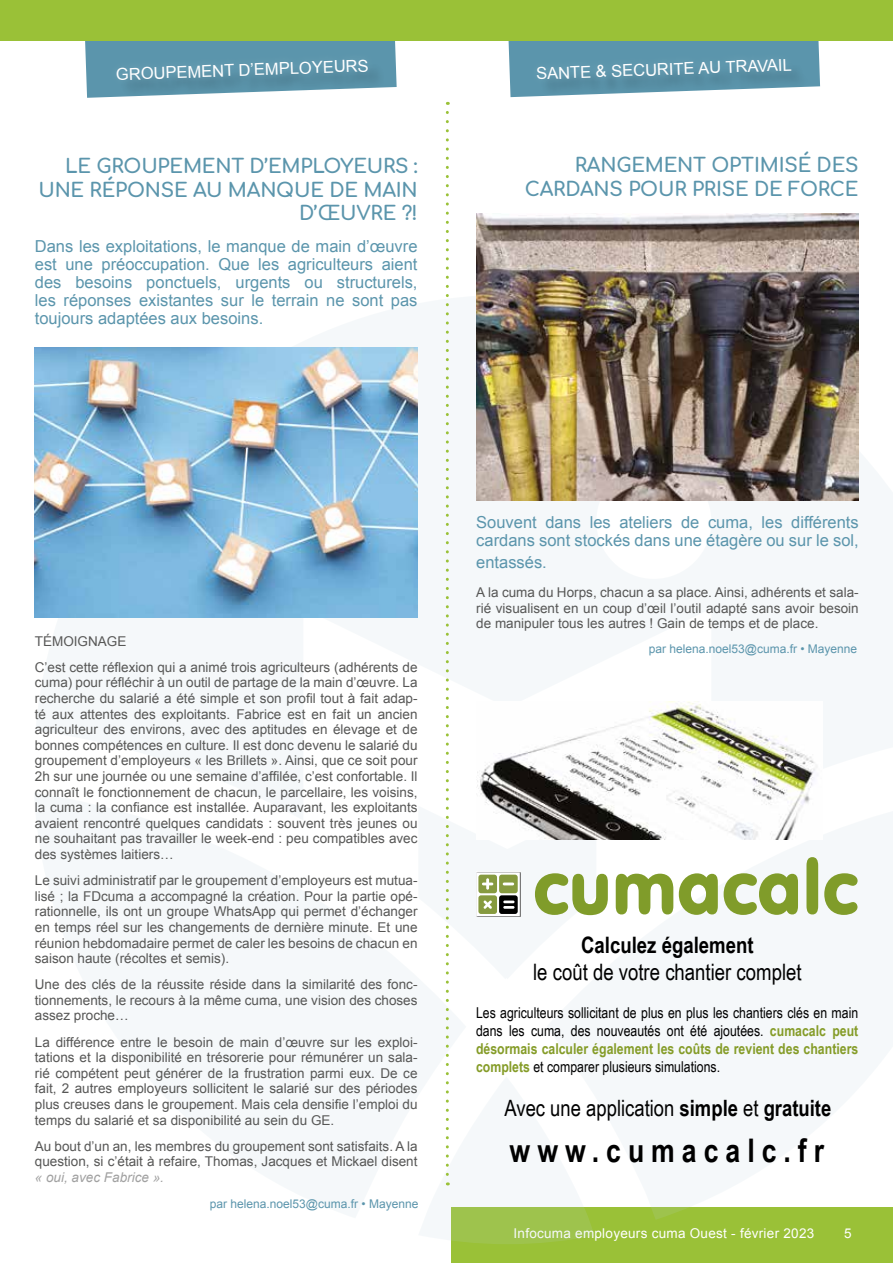
<style>
.page{position:relative;width:893px;height:1263px;background:#fff}
.page>*{position:absolute;margin:0;border:0;box-sizing:border-box;transform-origin:0 0}
.t1{font:700 32.55px "Arial Narrow";letter-spacing:.215em;color:#000}
.t2{font:22.65px "Arial Narrow";color:#000}
.t3{font:700 22.65px "Arial Narrow";color:#000}
.t4{font:22.5px "Arial Narrow";color:#000}
.t5{font:700 19.5px/23.4px "Comfortaa";letter-spacing:-.01em;color:#5b95ac;text-align:right}
.t6{font:16.5px/18px "Arial";color:#5b95ac;text-align:justify}
.t7{font:16.5px "Arial";color:#fff}
.t8{font:15px/18px "Arial Narrow";color:#000;text-align:justify}
.t9{font:13.5px/15.6px "Arial";color:#575756;text-align:justify}
.t10{font:13.5px "Arial";letter-spacing:.02em;color:#fff}
.t11{font:italic 13.5px "Arial";color:#a1a1a1}
.t12{font:12px "Arial";color:#5b95ac}
.s1{font-weight:700;color:#859c28}
.s2{font-weight:700}
</style>
<div class="page">
<div style="left:451px;top:1208px;width:442px;height:55px;background:#9ac137"></div>
<svg style="left:508px;top:40px;width:312px;height:57px;background:#6c9fb0"></svg>
<svg style="left:85px;top:40px;width:312px;height:58px;background:#6d9fb0"></svg>
<div style="left:0;top:0;width:893px;height:40px;background:#9ac137"></div>
<img style="left:35px;top:347px;width:383px;height:271px">
<svg style="left:445px;top:112px;width:413px;height:1132px"></svg>
<p class="t7" style="left:116px;top:63px;width:254px;rotate:-2deg">GROUPEMENT D’EMPLOYEURS</p>
<p class="t7" style="left:536px;top:63px;width:257px;rotate:-2deg">SANTE &amp; SECURITE AU TRAVAIL</p>
<h3 class="t5" style="left:38px;top:152px;width:381px">LE GROUPEMENT D’EMPLOYEURS :<br>UNE RÉPONSE AU MANQUE DE MAIN<br>D’ŒUVRE ?!</h3>
<p class="t6" style="left:35px;top:238px;width:384px">Dans les exploitations, le manque de main d’œuvre est une préoccupation. Que les agriculteurs aient des besoins ponctuels, urgents ou structurels, les réponses existantes sur le terrain ne sont pas toujours adaptées aux besoins.</p>
<h3 class="t5" style="left:525px;top:151px;width:335px">RANGEMENT OPTIMISÉ DES<br>CARDANS POUR PRISE DE FORCE</h3>
<p class="t9" style="left:35px;top:628px;width:384px;line-height:26.1px">TÉMOIGNAGE<br>C’est cette réflexion qui a animé trois agriculteurs (adhérents de</p>
<p class="t9" style="left:35px;top:675px;width:384px">cuma) pour réfléchir à un outil de partage de la main d’œuvre. La recherche du salarié a été simple et son profil tout à fait adap&shy;té aux attentes des exploitants. Fabrice est en fait un ancien agriculteur des environs, avec des aptitudes en élevage et de bonnes compétences en culture. Il est donc devenu le salarié du groupement d’employeurs « les Brillets ». Ainsi, que ce soit pour 2h sur une journée ou une semaine d’affilée, c’est confortable. Il connaît le fonctionnement de chacun, le parcellaire, les voisins, la cuma : la confiance est installée. Auparavant, les exploitants avaient rencontré quelques candidats : souvent très jeunes ou ne souhaitant pas travailler le week-end : peu compatibles avec des systèmes laitiers…</p>
<p class="t9" style="left:35px;top:873px;width:384px">Le suivi administratif par le groupement d’employeurs est mutua&shy;lisé ; la FDcuma a accompagné la création. Pour la partie opé&shy;rationnelle, ils ont un groupe WhatsApp qui permet d’échanger en temps réel sur les changements de dernière minute. Et une réunion hebdomadaire permet de caler les besoins de chacun en saison haute (récoltes et semis).</p>
<p class="t9" style="left:35px;top:977px;width:384px">Une des clés de la réussite réside dans la similarité des fonc&shy;tionnements, le recours à la même cuma, une vision des choses assez proche…</p>
<p class="t9" style="left:35px;top:1034px;width:384px">La différence entre le besoin de main d’œuvre sur les exploi&shy;tations et la disponibilité en trésorerie pour rémunérer un sala&shy;rié compétent peut générer de la frustration parmi eux. De ce fait, 2 autres employeurs sollicitent le salarié sur des périodes plus creuses dans le groupement. Mais cela densifie l’emploi du temps du salarié et sa disponibilité au sein du GE.</p>
<p class="t9" style="left:35px;top:1138px;width:384px">Au bout d’un an, les membres du groupement sont satisfaits. A la question, si c’était à refaire, Thomas, Jacques et Mickael disent</p>
<p class="t11" style="left:35px;top:1168px;width:131px">« oui, avec Fabrice ».</p>
<p class="t12" style="left:210px;top:1196px;width:210px">par helena.noel53@cuma.fr • Mayenne</p>
<p class="t6" style="left:476px;top:514px;width:384px">Souvent dans les ateliers de cuma, les différents cardans sont stockés dans une étagère ou sur le sol,</p>
<p class="t6" style="left:476px;top:553px;width:72px">entassés.</p>
<p class="t9" style="left:476px;top:585px;width:384px">A la cuma du Horps, chacun a sa place. Ainsi, adhérents et sala&shy;rié visualisent en un coup d’œil l’outil adapté sans avoir besoin de manipuler tous les autres ! Gain de temps et de place.</p>
<p class="t12" style="left:649px;top:641px;width:210px">par helena.noel53@cuma.fr • Mayenne</p>
<h2 class="t3" style="left:581px;top:928px;width:174px">Calculez également</h2>
<h2 class="t2" style="left:533px;top:955px;width:270px">le coût de votre chantier complet</h2>
<p class="t8" style="left:476px;top:1003px;width:384px">Les agriculteurs sollicitant de plus en plus les chantiers clés en main dans les cuma, des nouveautés ont été ajoutées. <span class="s1">cumacalc peut désormais calculer également les coûts de revient des chantiers complets</span> et comparer plusieurs simulations.</p>
<h3 class="t4" style="left:504px;top:1092px;width:328px">Avec une application <span class="s2">simple</span> et <span class="s2">gratuite</span></h3>
<h1 class="t1" style="left:510px;top:1126px;width:316px">www.cumacalc.fr</h1>
<p class="t10" style="left:513px;top:1225px;width:302px">Infocuma employeurs cuma Ouest - février 2023</p>
<p class="t10" style="left:844px;top:1224px;width:9px">5</p>
</div>
